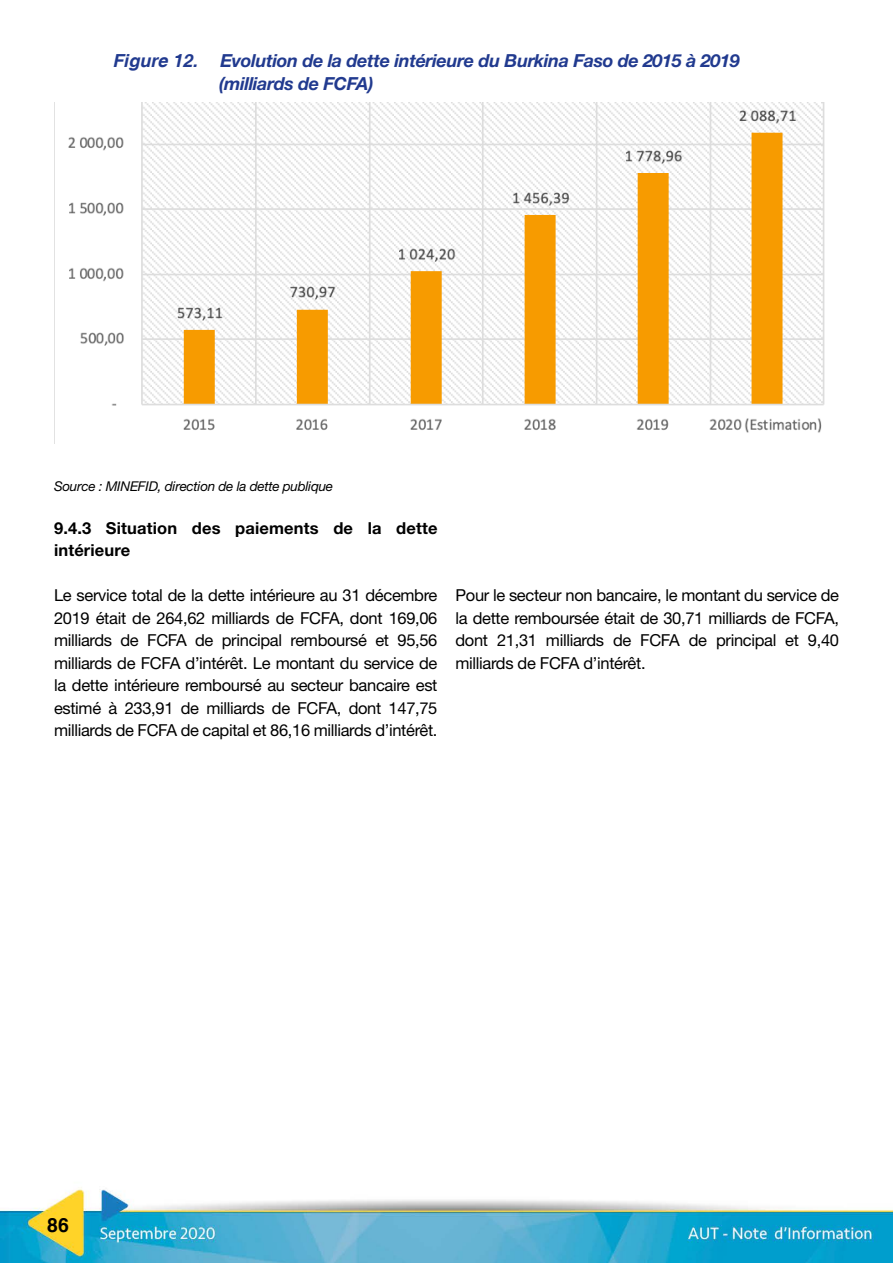
<style>
.page{position:relative;width:893px;height:1263px;background:#fff}
.page>*{position:absolute;margin:0;border:0;box-sizing:border-box;transform-origin:0 0}
.t1{font:700 19.5px "Helvetica";color:#000}
.t2{font:italic 700 18px/22.5px "Helvetica Neue LT Std";letter-spacing:-.02em;color:#213a8f}
.t3{font:italic 700 18px "Helvetica";color:#213a8f}
.t4{font:16.5px/22.5px "Helvetica Neue LT Std";letter-spacing:-.02em;color:#000;text-align:justify}
.t5{font:700 16.5px/22.5px "Helvetica Neue LT Std";letter-spacing:.01em;color:#000}
.t6{font:italic 13.5px "Helvetica Neue LT Std";letter-spacing:-.02em;color:#000}
</style>
<div class="page">
<img style="left:0;top:443px;width:893px;height:820px">
<img style="left:54px;top:102px;width:771px;height:341px">
<p class="t3" style="left:112px;top:50px;width:87px">Figure 12.</p>
<p class="t2" style="left:219px;top:49px;width:522px">Evolution de la dette intérieure du Burkina Faso de 2015 à 2019 (milliards de FCFA)</p>
<p class="t6" style="left:54px;top:478px;width:281px">Source : MINEFID, direction de la dette publique</p>
<p class="t5" style="left:54px;top:516px;width:385px">9.4.3 Situation des paiements de la dette intérieure</p>
<p class="t4" style="left:54px;top:584px;width:385px">Le service total de la dette intérieure au 31 décembre 2019 était de 264,62 milliards de FCFA, dont 169,06 milliards de FCFA de principal remboursé et 95,56 milliards de FCFA d’intérêt. Le montant du service de la dette intérieure remboursé au secteur bancaire est estimé à 233,91 de milliards de FCFA, dont 147,75 milliards de FCFA de capital et 86,16 milliards d’intérêt.</p>
<p class="t4" style="left:455px;top:584px;width:385px">Pour le secteur non bancaire, le montant du service de la dette remboursée était de 30,71 milliards de FCFA, dont 21,31 milliards de FCFA de principal et 9,40 milliards de FCFA d’intérêt.</p>
<p class="t1" style="left:47px;top:1213px;width:23px">86</p>
</div>
